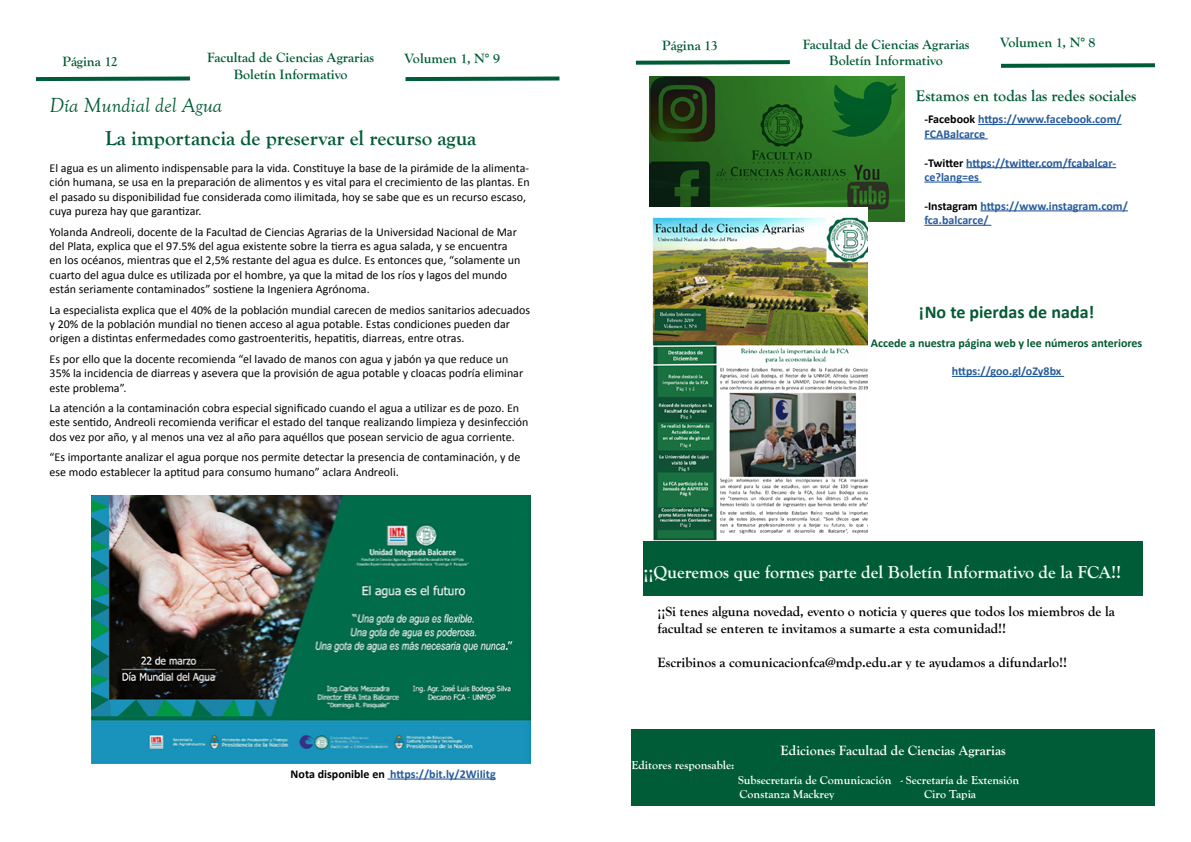
<style>
.page{position:relative;width:1191px;height:842px;background:#fff}
.page>*{position:absolute;margin:0;border:0;box-sizing:border-box;transform-origin:0 0}
.t1{font:700 21px "Goudy Old Style T";color:#005c36}
.t2{font:italic 21px "Goudy Old Style T";color:#005c36}
.t3{font:700 18px "Goudy Old Style T";color:#fafafa}
.t4{font:700 18px "Calibri";color:#055934}
.t5{font:700 16px "Goudy Old Style T";color:#005c36}
.t6{font:700 14px/16.8px "Goudy Old Style T";color:#000}
.t7{font:700 14px "Goudy Old Style T";color:#005c36}
.t8{font:700 14px "Goudy Old Style T";color:#fff}
.t9{font:700 14px "Goudy Old Style T";color:#005b35}
.t10{font:12px/14.4px "Calibri";color:#000}
.t11{font:700 12px/14.4px "Calibri";color:#275b9b}
.t12{font:700 12px "Goudy Old Style T";color:#fff}
.t13{font:700 12px "Calibri";color:#055934}
.s1{color:#000}
</style>
<div class="page">
<svg style="left:405px;top:76px;width:155px;height:6px"></svg>
<svg style="left:36px;top:76px;width:154px;height:6px"></svg>
<img style="left:92px;top:495px;width:439px;height:269px">
<hr style="left:387px;top:778px;width:109px;height:1px;background:#275b9b">
<svg style="left:1001px;top:63px;width:154px;height:5px"></svg>
<hr style="left:978px;top:124px;width:143px;height:1px;background:#275b9b">
<hr style="left:924px;top:138px;width:63px;height:1px;background:#275b9b">
<hr style="left:966px;top:167px;width:150px;height:1px;background:#275b9b">
<hr style="left:924px;top:182px;width:57px;height:1px;background:#275b9b">
<hr style="left:980px;top:210px;width:147px;height:1px;background:#275b9b">
<hr style="left:924px;top:225px;width:67px;height:1px;background:#275b9b">
<div style="left:643px;top:541px;width:500px;height:54px;background:#005c36"></div>
<div style="left:631px;top:729px;width:524px;height:77px;background:#005c36"></div>
<svg style="left:635px;top:60px;width:155px;height:5px"></svg>
<hr style="left:951px;top:376px;width:113px;height:1px;background:#275b9b">
<img style="left:649px;top:76px;width:255px;height:145px">
<img style="left:649px;top:207px;width:218px;height:334px">
<p class="t9" style="left:62px;top:54px;width:57px">Página 12</p>
<p class="t7" style="left:207px;top:49px;width:168px">Facultad de Ciencias Agrarias</p>
<p class="t7" style="left:234px;top:66px;width:115px">Boletín Informativo</p>
<p class="t7" style="left:404px;top:50px;width:97px">Volumen 1, N° 9</p>
<p class="t2" style="left:50px;top:93px;width:174px">Día Mundial del Agua</p>
<p class="t1" style="left:105px;top:126px;width:373px">La importancia de preservar el recurso agua</p>
<p class="t10" style="left:50px;top:161px;width:481px">El agua es un alimento indispensable para la vida. Constituye la base de la pirámide de la alimenta&shy;ción humana, se usa en la preparación de alimentos y es vital para el crecimiento de las plantas. En el pasado su disponibilidad fue considerada como ilimitada, hoy se sabe que es un recurso escaso, cuya pureza hay que garantizar.</p>
<p class="t10" style="left:50px;top:224px;width:472px">Yolanda Andreoli, docente de la Facultad de Ciencias Agrarias de la Universidad Nacional de Mar del Plata, explica que el 97.5% del agua existente sobre la tierra es agua salada, y se encuentra en los océanos, mientras que el 2,5% restante del agua es dulce. Es entonces que, “solamente un cuarto del agua dulce es utilizada por el hombre, ya que la mitad de los ríos y lagos del mundo están seriamente contaminados” sostiene la Ingeniera Agrónoma.</p>
<p class="t10" style="left:50px;top:302px;width:482px">La especialista explica que el 40% de la población mundial carecen de medios sanitarios adecuados y 20% de la población mundial no tienen acceso al agua potable. Estas condiciones pueden dar origen a distintas enfermedades como gastroenteritis, hepatitis, diarreas, entre otras.</p>
<p class="t10" style="left:50px;top:352px;width:475px">Es por ello que la docente recomienda “el lavado de manos con agua y jabón ya que reduce un<br>35% la incidencia de diarreas y asevera que la provisión de agua potable y cloacas podría eliminar este problema”.</p>
<p class="t10" style="left:50px;top:401px;width:480px">La atención a la contaminación cobra especial significado cuando el agua a utilizar es de pozo. En este sentido, Andreoli recomienda verificar el estado del tanque realizando limpieza y desinfección dos vez por año, y al menos una vez al año para aquéllos que posean servicio de agua corriente.</p>
<p class="t10" style="left:50px;top:450px;width:472px">“Es importante analizar el agua porque nos permite detectar la presencia de contaminación, y de ese modo establecer la aptitud para consumo humano” aclara Andreoli.</p>
<p class="t11" style="left:291px;top:767px;width:207px"><span class="s1">Nota disponible en</span> https://bit.ly/2WiIitg</p>
<p class="t9" style="left:662px;top:37px;width:57px">Página 13</p>
<p class="t7" style="left:802px;top:36px;width:168px">Facultad de Ciencias Agrarias</p>
<p class="t7" style="left:829px;top:53px;width:115px">Boletín Informativo</p>
<p class="t7" style="left:1000px;top:34px;width:97px">Volumen 1, N° 8</p>
<p class="t5" style="left:916px;top:86px;width:222px">Estamos en todas las redes sociales</p>
<p class="t11" style="left:924px;top:112px;width:199px"><span class="s1">-Facebook</span> https://www.facebook.com/<br>FCABalcarce</p>
<p class="t11" style="left:924px;top:155px;width:193px"><span class="s1">-Twitter</span> https://twitter.com/fcabalcar&shy;ce?lang=es</p>
<p class="t11" style="left:924px;top:199px;width:205px"><span class="s1">-Instagram</span> https://www.instagram.com/ fca.balcarce/</p>
<p class="t4" style="left:919px;top:300px;width:177px">¡No te pierdas de nada!</p>
<p class="t13" style="left:871px;top:335px;width:273px">Accede a nuestra página web y lee números anteriores</p>
<p class="t11" style="left:951px;top:364px;width:111px">https://goo.gl/oZy8bx</p>
<p class="t3" style="left:643px;top:562px;width:479px">¡¡Queremos que formes parte del Boletín Informativo de la FCA!!</p>
<p class="t6" style="left:657px;top:604px;width:459px">¡¡Si tenes alguna novedad, evento o noticia y queres que todos los miembros de la facultad se enteren te invitamos a sumarte a esta comunidad!!</p>
<p class="t6" style="left:657px;top:654px;width:411px">Escribinos a comunicacionfca@mdp.edu.ar y te ayudamos a difundarlo!!</p>
<p class="t12" style="left:631px;top:759px;width:104px">Editores responsable:</p>
<p class="t8" style="left:780px;top:742px;width:227px">Ediciones Facultad de Ciencias Agrarias</p>
<p class="t12" style="left:738px;top:773px;width:283px">Subsecretaría de Comunicación - Secretaría de Extensión</p>
<p class="t12" style="left:739px;top:787px;width:96px">Constanza Mackrey</p>
<p class="t12" style="left:924px;top:787px;width:53px">Ciro Tapia</p>
</div>
